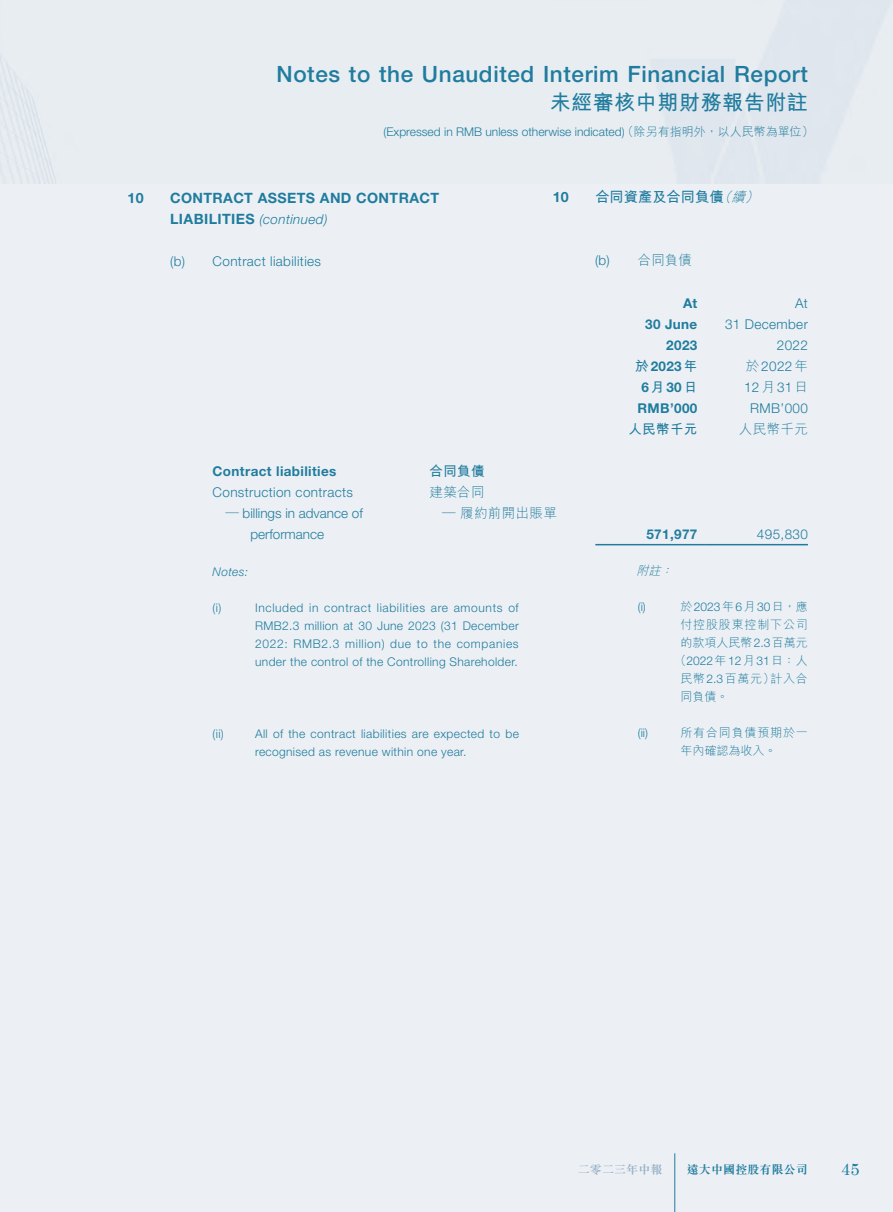
<style>
.page{position:relative;width:893px;height:1212px;background:#ecf0f4}
.page>*{position:absolute;margin:0;border:0;box-sizing:border-box;transform-origin:0 0}
.t1{font:500 22.5px "Helvetica Neue LT Std";letter-spacing:.025em;color:#207c9e}
.t2{font:700 21px "M Hei HK";letter-spacing:.025em;color:#207c9e}
.t3{font:16.5px "Century";color:#207c9e}
._01_E_Heading_1{font:700 14.25px/21px "Helvetica Neue LT Std";letter-spacing:.025em;color:#207c9e}
._01_C_Heading_1{font:700 14.25px "M Hei HK";color:#207c9e}
._01_C_Heading_1-2{font:700 14.25px "Helvetica Neue LT Std";color:#207c9e}
._50_Table_Body{font:300 13.5px "Helvetica Neue LT Std";letter-spacing:.025em;color:#207c9e}
._50_Table_Body-2{font:700 13.5px "Helvetica Neue LT Std";letter-spacing:.025em;color:#207c9e}
._50_Table_Body-3{font:300 13.5px/21px "Helvetica Neue LT Std";color:#207c9e}
._00_E_Body_text{font:300 13.5px "Helvetica Neue LT Std";letter-spacing:.025em;color:#207c9e}
._50_Table_Body-4{font:300 13.5px "M Hei HK";letter-spacing:.025em;color:#207c9e}
._50_Table_Body-5{font:700 13.5px "M Hei HK";letter-spacing:.025em;color:#207c9e}
._00_C_Body_text{font:300 13.5px "M Hei HK";color:#207c9e}
._10_E_Notes_text{font:300 12px/18px "Helvetica Neue LT Std";letter-spacing:.025em;color:#207c9e;text-align:justify}
._10_E_Notes_text-2{font:300 12px "Helvetica Neue LT Std";color:#207c9e}
._10_C_Notes_text{font:300 12px/18px "M Hei HK";letter-spacing:.06em;color:#207c9e}
._10_C_Notes_text-2{font:300 12px "Helvetica Neue LT Std";color:#207c9e}
._10_C_Notes_text-3{font:300 12px "M Hei HK";color:#207c9e}
.t4{font:700 12px "M Sung HK";letter-spacing:.01em;color:#207c9e}
.t5{font:700 12px "M Sung HK";letter-spacing:.01em;color:#95b0c5}
._10_E_Notes_text-3{font:italic 300 12px "Helvetica Neue LT Std";letter-spacing:.025em;color:#207c9e}
._10_C_Notes_text-4{font:italic 300 12px "M Hei HK";color:#207c9e}
.s1{font-family:"M Hei HK"}
.s2{font-weight:300;font-style:italic;font-size:13.5px}
.s3{font-family:"Helvetica Neue LT Std"}
</style>
<div class="page">
<hr style="left:674px;top:1153px;width:1px;height:59px;background:#207c9e">
<hr style="left:595px;top:544px;width:111px;height:1px;background:#207c9e">
<hr style="left:706px;top:544px;width:102px;height:1px;background:#207c9e">
<h1 class="t1" style="left:276px;top:61px;width:533px">Notes to the Unaudited Interim Financial Report</h1>
<h2 class="t2" style="left:550px;top:87px;width:260px">未經審核中期財務報告附註</h2>
<p class="_10_E_Notes_text-2" style="left:384px;top:125px;width:432px">(Expressed in RMB unless otherwise indicated) <span class="s1">（除另有指明外，以人民幣為單位）</span></p>
<p class="_01_E_Heading_1" style="left:128px;top:187px;width:18px">10</p>
<p class="_01_E_Heading_1" style="left:170px;top:187px;width:271px">CONTRACT ASSETS AND CONTRACT<br>LIABILITIES <span class="s2">(continued)</span></p>
<p class="_00_E_Body_text" style="left:170px;top:252px;width:152px">(b) Contract liabilities</p>
<p class="_01_C_Heading_1-2" style="left:553px;top:188px;width:17px">10</p>
<p class="_01_C_Heading_1" style="left:595px;top:187px;width:168px">合同資產及合同負債<span class="s2">（續）</span></p>
<p class="_00_C_Body_text" style="left:595px;top:253px;width:98px"><span class="s3">(b)</span> 合同負債</p>
<p class="_50_Table_Body-2" style="left:683px;top:294px;width:16px">At</p>
<p class="_50_Table_Body-2" style="left:645px;top:315px;width:54px">30 June</p>
<p class="_50_Table_Body-2" style="left:666px;top:336px;width:33px">2023</p>
<p class="_50_Table_Body-2" style="left:635px;top:358px;width:64px"><span class="s1">於</span>2023<span class="s1">年</span></p>
<p class="_50_Table_Body-2" style="left:641px;top:379px;width:58px">6<span class="s1">月</span>30<span class="s1">日</span></p>
<p class="_50_Table_Body" style="left:795px;top:295px;width:14px">At</p>
<p class="_50_Table_Body" style="left:725px;top:316px;width:84px">31 December</p>
<p class="_50_Table_Body" style="left:777px;top:337px;width:33px">2022</p>
<p class="_50_Table_Body" style="left:746px;top:358px;width:64px"><span class="s1">於</span>2022<span class="s1">年</span></p>
<p class="_50_Table_Body" style="left:744px;top:379px;width:65px">12<span class="s1">月</span>31<span class="s1">日</span></p>
<p class="_50_Table_Body-2" style="left:637px;top:399px;width:61px">RMB’000</p>
<p class="_50_Table_Body" style="left:750px;top:400px;width:59px">RMB’000</p>
<p class="_50_Table_Body-5" style="left:628px;top:419px;width:70px">人民幣千元</p>
<p class="_50_Table_Body-4" style="left:739px;top:422px;width:70px">人民幣千元</p>
<p class="_50_Table_Body-2" style="left:213px;top:462px;width:125px">Contract liabilities</p>
<p class="_50_Table_Body-5" style="left:429px;top:461px;width:57px">合同負債</p>
<p class="_50_Table_Body" style="left:213px;top:484px;width:142px">Construction contracts</p>
<p class="_50_Table_Body-4" style="left:429px;top:485px;width:57px">建築合同</p>
<p class="_50_Table_Body-3" style="left:250px;top:503px;width:114px;text-indent:-25px"><span class="s1">—</span> b illings in advance of performance</p>
<p class="_50_Table_Body-4" style="left:442px;top:506px;width:116px">— 履約前開出賬單</p>
<p class="_10_E_Notes_text-3" style="left:213px;top:565px;width:37px">Notes:</p>
<p class="_10_E_Notes_text" style="left:213px;top:599px;width:10px">(i)</p>
<p class="_10_E_Notes_text" style="left:255px;top:599px;width:265px">Included in contract liabilities are amounts of RMB2.3 million at 30 June 2023 (31 December 2022: RMB2.3 million) due to the companies under the control of the Controlling Shareholder.</p>
<p class="_10_E_Notes_text" style="left:213px;top:725px;width:13px">(ii)</p>
<p class="_10_E_Notes_text" style="left:255px;top:725px;width:265px">All of the contract liabilities are expected to be recognised as revenue within one year.</p>
<p class="_50_Table_Body-2" style="left:646px;top:525px;width:52px">571,977</p>
<p class="_50_Table_Body" style="left:757px;top:526px;width:52px">495,830</p>
<p class="_10_C_Notes_text-4" style="left:637px;top:565px;width:41px">附註：</p>
<p class="_10_C_Notes_text-2" style="left:638px;top:600px;width:10px">(i)</p>
<p class="_10_C_Notes_text-2" style="left:680px;top:600px;width:129px"><span class="s1">於</span>2023<span class="s1">年</span>6<span class="s1">月</span>30<span class="s1">日，應</span></p>
<p class="_10_C_Notes_text" style="left:680px;top:616px;width:129px">付控股股東控制下公司</p>
<p class="_10_C_Notes_text-3" style="left:680px;top:637px;width:129px">的款項人民幣<span class="s3">2.3</span>百萬元</p>
<p class="_10_C_Notes_text-2" style="left:674px;top:654px;width:135px"><span class="s1">（</span>2022<span class="s1">年</span>12<span class="s1">月</span>31<span class="s1">日：人</span></p>
<p class="_10_C_Notes_text" style="left:680px;top:670px;width:129px">民幣<span class="s3">2.3</span>百萬元）計入合</p>
<p class="_10_C_Notes_text" style="left:680px;top:688px;width:49px">同負債。</p>
<p class="_10_C_Notes_text-2" style="left:638px;top:726px;width:12px">(ii)</p>
<p class="_10_C_Notes_text" style="left:680px;top:724px;width:129px">所有合同負債預期於一年內確認為收入。</p>
<p class="t5" style="left:578px;top:1163px;width:86px">二零二三年中報</p>
<p class="t4" style="left:687px;top:1163px;width:123px">遠大中國控股有限公司</p>
<h3 class="t3" style="left:841px;top:1155px;width:20px">45</h3>
</div>
